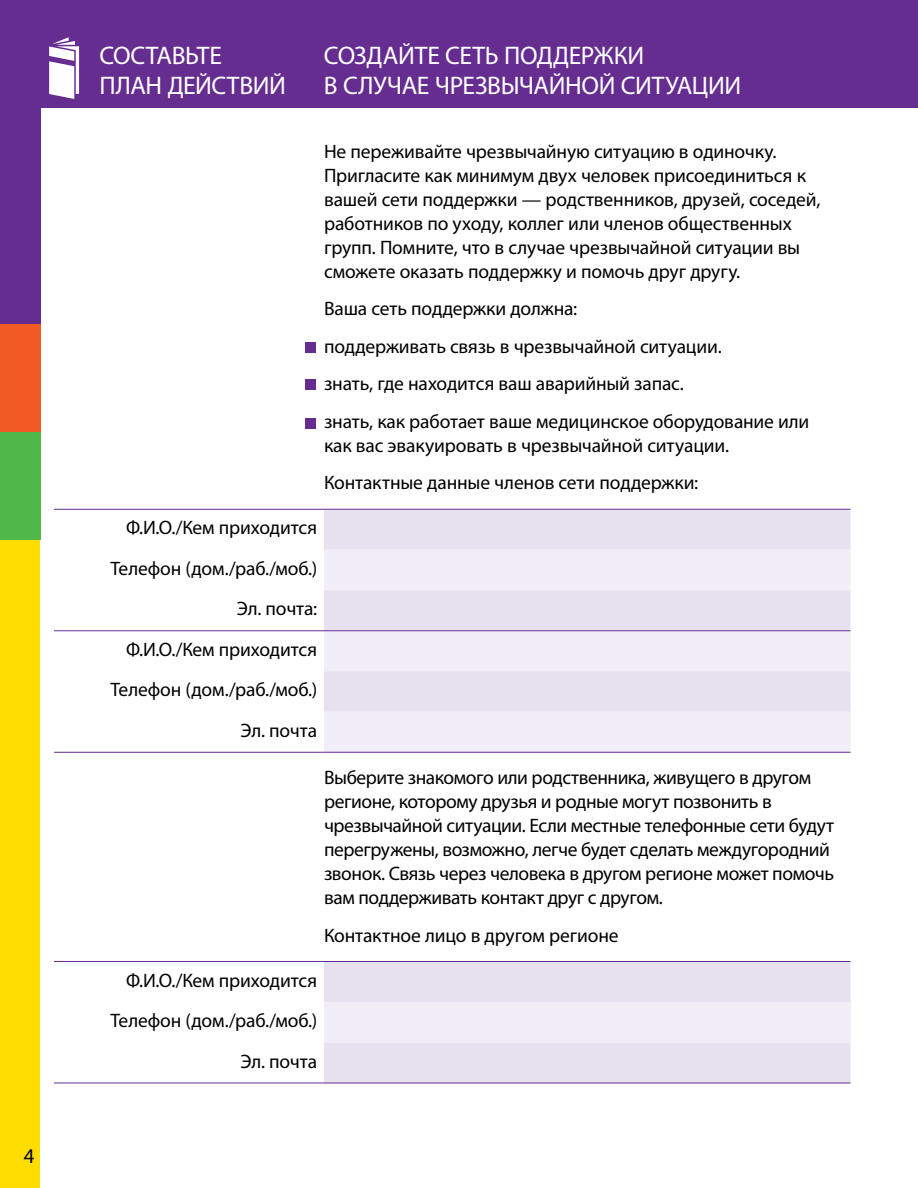
<style>
.page{position:relative;width:918px;height:1188px;background:#fff}
.page>*{position:absolute;margin:0;border:0;box-sizing:border-box;transform-origin:0 0}
.t1{font:25.5px/30px "Myriad Pro";letter-spacing:-.015em;color:#fff}
.t2{font:21px "Myriad Pro";color:#000}
.t3{font:19.5px/24px "Myriad Pro";letter-spacing:-.01em;color:#000}
</style>
<div class="page">
<div style="left:0;top:0;width:40px;height:1188px;background:#fd0"></div>
<div style="left:0;top:0;width:918px;height:108px;background:#662d91"></div>
<div style="left:324px;top:510px;width:526px;height:40px;background:#e7e1f0"></div>
<svg style="left:324px;top:550px;width:526px;height:202px;background:#ece8f3"></svg>
<hr style="left:324px;top:509px;width:526px;height:1px;background:#662d91">
<hr style="left:324px;top:630px;width:526px;height:1px;background:#662d91">
<hr style="left:324px;top:752px;width:526px;height:1px;background:#662d91">
<div style="left:324px;top:962px;width:526px;height:121px;background:#e7e1f0"></div>
<div style="left:324px;top:1002px;width:526px;height:41px;background:#f1eef7"></div>
<hr style="left:324px;top:961px;width:526px;height:1px;background:#662d91">
<hr style="left:324px;top:1083px;width:526px;height:1px;background:#662d91">
<hr style="left:54px;top:509px;width:270px;height:1px;background:#662d91">
<hr style="left:54px;top:630px;width:270px;height:1px;background:#662d91">
<hr style="left:54px;top:752px;width:270px;height:1px;background:#662d91">
<hr style="left:54px;top:961px;width:270px;height:1px;background:#662d91">
<hr style="left:54px;top:1083px;width:270px;height:1px;background:#662d91">
<div style="left:305px;top:342px;width:11px;height:11px;background:#662d91"></div>
<div style="left:305px;top:379px;width:11px;height:11px;background:#662d91"></div>
<div style="left:305px;top:418px;width:11px;height:11px;background:#662d91"></div>
<div style="left:0;top:0;width:40px;height:324px;background:#662d91"></div>
<div style="left:0;top:432px;width:40px;height:108px;background:#50b848"></div>
<div style="left:0;top:324px;width:40px;height:108px;background:#f15a22"></div>
<svg style="left:49px;top:37px;width:30px;height:62px"></svg>
<p class="t2" style="left:24px;top:1143px;width:12px">4</p>
<h1 class="t1" style="left:99px;top:40px;width:188px">СОСТАВЬТЕ<br>ПЛАН ДЕЙСТВИЙ</h1>
<h1 class="t1" style="left:324px;top:40px;width:419px">СОЗДАЙТЕ СЕТЬ ПОДДЕРЖКИ<br>В СЛУЧАЕ ЧРЕЗВЫЧАЙНОЙ СИТУАЦИИ</h1>
<p class="t3" style="left:324px;top:139px;width:498px">Не переживайте чрезвычайную ситуацию в одиночку.<br>Пригласите как минимум двух человек присоединиться к вашей сети поддержки — родственников, друзей, соседей, работников по уходу, коллег или членов общественных групп. Помните, что в случае чрезвычайной ситуации вы сможете оказать поддержку и помочь друг другу.</p>
<p class="t3" style="left:324px;top:290px;width:487px;line-height:37.5px">Ваша сеть поддержки должна:<br>поддерживать связь в чрезвычайной ситуации.<br>знать, где находится ваш аварийный запас.<br>знать, как работает ваше медицинское оборудование или</p>
<p class="t3" style="left:324px;top:426px;width:407px;line-height:37.5px">как вас эвакуировать в чрезвычайной ситуации.<br>Контактные данные членов сети поддержки:</p>
<p class="t3" style="left:110px;top:507px;width:208px;line-height:40.5px;text-align:right">Ф.И.О./Кем приходится<br>Телефон (дом./раб./моб.)<br>Эл. почта:<br>Ф.И.О./Кем приходится<br>Телефон (дом./раб./моб.)<br>Эл. почта</p>
<p class="t3" style="left:324px;top:765px;width:512px">Выберите знакомого или родственника, живущего в другом регионе, которому друзья и родные могут позвонить в чрезвычайной ситуации. Если местные телефонные сети будут перегружены, возможно, легче будет сделать междугородний звонок. Связь через человека в другом регионе может помочь вам поддерживать контакт друг с другом.</p>
<p class="t3" style="left:324px;top:923px;width:296px">Контактное лицо в другом регионе</p>
<p class="t3" style="left:110px;top:960px;width:208px;line-height:40.5px;text-align:right">Ф.И.О./Кем приходится<br>Телефон (дом./раб./моб.)<br>Эл. почта</p>
</div>
